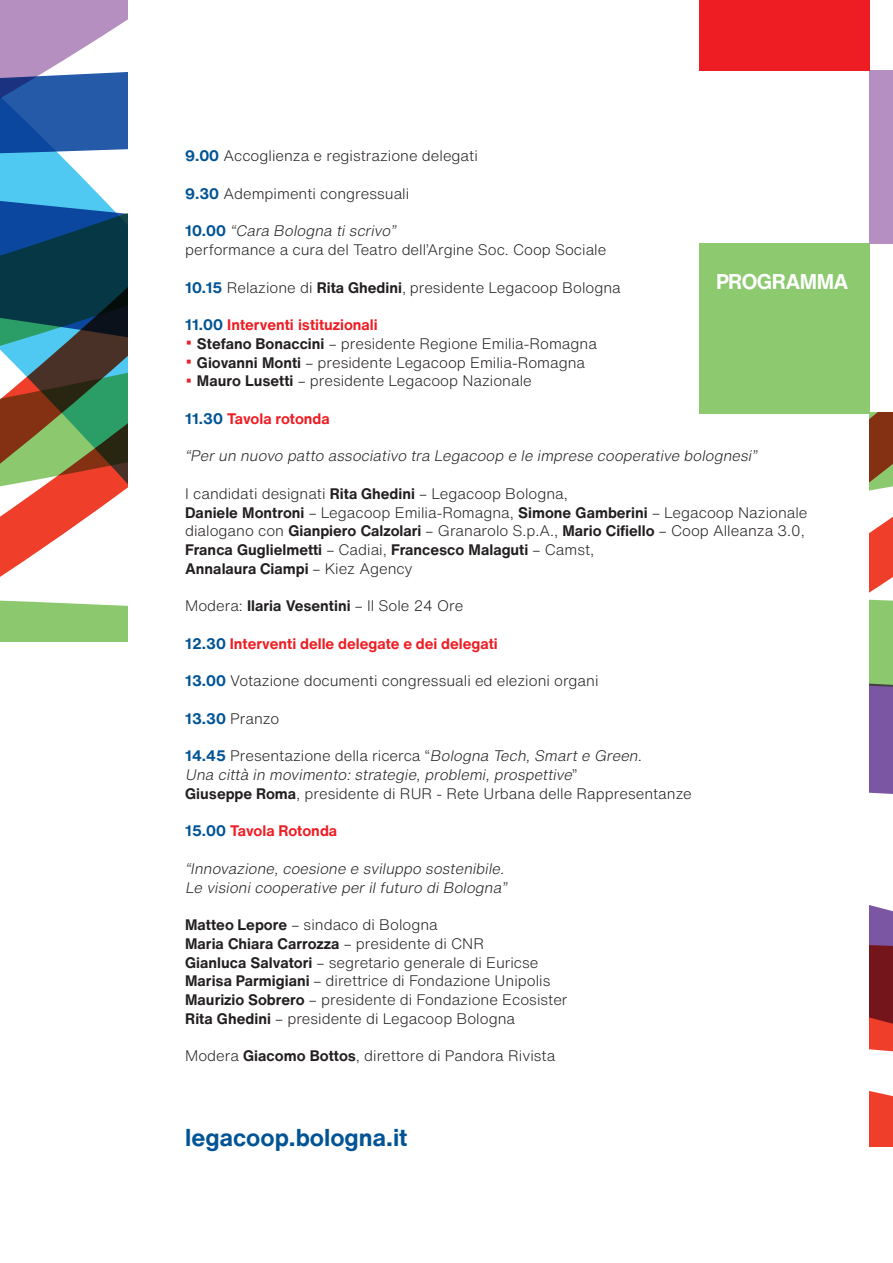
<style>
.page{position:relative;width:893px;height:1263px;background:#fff}
.page>*{position:absolute;margin:0;border:0;box-sizing:border-box;transform-origin:0 0}
.t1{font:700 24px "Helvetica Now Text";color:#005495}
.t2{font:700 21px "Helvetica Now Text";letter-spacing:-.03em;color:#fff}
.t3{font:300 15px/18.8px "Helvetica Now Text";color:#231f20}
.t4{font:italic 300 15px/18.8px "Helvetica Now Text";color:#231f20}
.t5{font:700 15px "Helvetica Now Text";color:#ee1d23}
.s1{font-weight:700;color:#005495}
.s2{font-style:italic}
.s3{font-weight:700}
.s4{color:#005495}
.s5{font-family:"Acumin Variable Concept";font-weight:400;font-size:21px;color:#ee1d23}
.s6{font-weight:700;font-style:normal;color:#005495}
.s7{font-style:normal}
.s8{font-weight:700;font-style:normal}
</style>
<div class="page">
<div style="left:699px;top:243px;width:170px;height:170px;background:#8cc96f"></div>
<div style="left:699px;top:0;width:170px;height:70px;background:#ee1d23"></div>
<svg style="left:0;top:0;width:128px;height:641px"></svg>
<div style="left:869px;top:73px;width:24px;height:170px;background:#b68fc2"></div>
<svg style="left:869px;top:412px;width:24px;height:734px"></svg>
<p class="t3" style="left:185px;top:146px;width:294px"><span class="s1">9.00</span> Accoglienza e registrazione delegati</p>
<p class="t3" style="left:185px;top:184px;width:226px"><span class="s1">9.30</span> Adempimenti congressuali</p>
<p class="t3" style="left:185px;top:221px;width:423px"><span class="s1">1 0 . 0 0</span> <span class="s2">“Cara Bologna tiscrivo”<br></span>performance a cura del Teatro dell’Argine Soc. Coop Sociale</p>
<p class="t3" style="left:185px;top:277px;width:437px"><span class="s1">10.15</span> Relazione di <span class="s3">Rita Ghedini</span>, presidente Legacoop Bologna</p>
<p class="t5" style="left:185px;top:313px;width:194px"><span class="s4">11.00</span> Interventi istituzionali</p>
<p class="t3" style="left:185px;top:334px;width:413px"><span class="s5">•</span> <span class="s3">Stefano Bonaccini</span> – presidente Regione Emilia-Romagna</p>
<p class="t3" style="left:185px;top:352px;width:402px"><span class="s5">•</span> <span class="s3">Giovanni Monti</span> – presidente Legacoop Emilia-Romagna</p>
<p class="t3" style="left:185px;top:371px;width:348px"><span class="s5">•</span> <span class="s3">Mauro Lusetti</span> – presidente Legacoop Nazionale</p>
<p class="t5" style="left:185px;top:407px;width:146px"><span class="s4">11.30</span> Tavola rotonda</p>
<p class="t4" style="left:185px;top:446px;width:577px">“Perun nuovo patto associativo tra Legacoop e le imprese cooperative bolognesi”</p>
<p class="t3" style="left:185px;top:484px;width:624px">I candidati designati <span class="s3">Rita Ghedini</span> – Legacoop Bologna,<br><span class="s3">Daniele Montroni</span> – Legacoop Emilia-Romagna, <span class="s3">Simone Gamberini</span> – Legacoop Nazionale dialogano con <span class="s3">Gianpiero Calzolari</span> – Granarolo S.p.A., <span class="s3">Mario Cifiello</span> – Coop Alleanza 3.0, <span class="s3">Franca Guglielmetti</span> – Cadiai, <span class="s3">Francesco Malaguti</span> – Camst,<br><span class="s3">Annalaura Ciampi</span> – Kiez Agency</p>
<p class="t3" style="left:185px;top:596px;width:280px">Modera: <span class="s3">Ilaria Vesentini</span> – Il Sole 24 Ore</p>
<p class="t5" style="left:185px;top:632px;width:314px"><span class="s4">12.30</span> Interventi delle delegate e dei delegati</p>
<p class="t3" style="left:185px;top:671px;width:415px"><span class="s1">13.00</span> Votazione documenti congressuali ed elezioni organi</p>
<p class="t3" style="left:185px;top:709px;width:96px"><span class="s1">13.30</span> Pranzo</p>
<p class="t4" style="left:185px;top:746px;width:508px"><span class="s6">14.45</span> <span class="s7">Presentazione della ricerca “</span>Bologna Tech,Smarte Green.<br>Una città in movimento:strategie,problemi,prospettive<span class="s7">”<br></span><span class="s8">Giuseppe Roma</span><span class="s7">, presidente di RUR - Rete Urbana delle Rappresentanze</span></p>
<p class="t5" style="left:185px;top:820px;width:154px"><span class="s4">15.00</span> Tavola Rotonda</p>
<p class="t4" style="left:185px;top:859px;width:327px">“Innovazione,coesione e sviluppo sostenibile.<br>Le visionicooperative perilfuturo diBologna”</p>
<p class="t3" style="left:185px;top:915px;width:384px"><span class="s3">Matteo Lepore</span> – sindaco di Bologna<br><span class="s3">Maria Chiara Carrozza</span> – presidente di CNR<br><span class="s3">Gianluca Salvatori</span> – segretario generale di Euricse <span class="s3">Marisa Parmigiani</span> – direttrice di Fondazione Unipolis <span class="s3">Maurizio Sobrero</span> – presidente di Fondazione Ecosister <span class="s3">Rita Ghedini</span> – presidente di Legacoop Bologna</p>
<p class="t3" style="left:185px;top:1046px;width:372px">Modera <span class="s3">Giacomo Bottos</span>, direttore di Pandora Rivista</p>
<h2 class="t2" style="left:716px;top:266px;width:134px">PROGRAMMA</h2>
<h1 class="t1" style="left:185px;top:1119px;width:224px">legacoop.bologna.it</h1>
</div>
